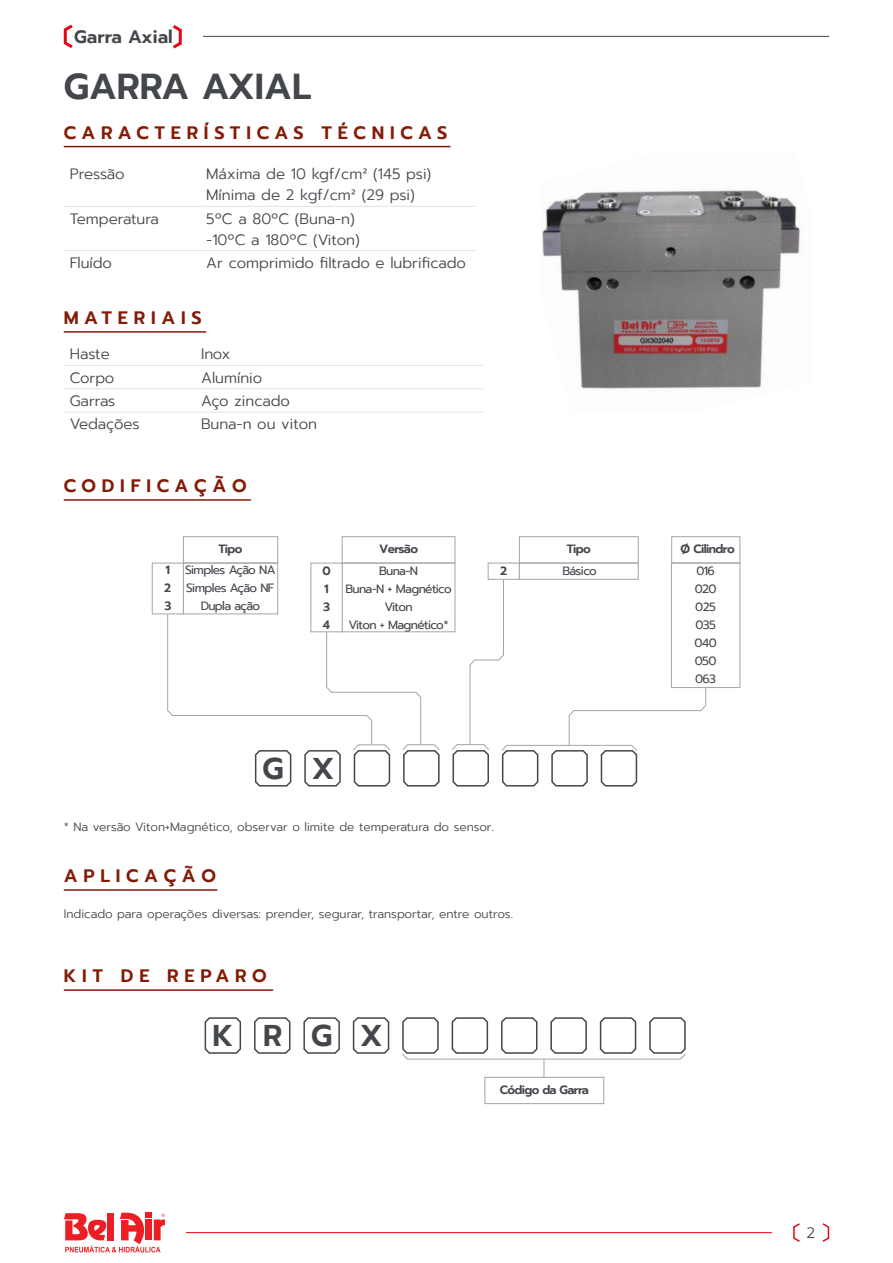
<style>
.page{position:relative;width:893px;height:1263px;background:#fff}
.page>*{position:absolute;margin:0;border:0;box-sizing:border-box;transform-origin:0 0}
.t1{font:600 36px "Prompt";color:#43464b}
.t2{font:600 30px "Prompt";color:#43464b}
.t3{font:600 18px "Prompt";letter-spacing:.32em;color:#841b06}
.t4{font:600 18px "Prompt";color:#43464b}
.t5{font:300 15px/21px "Prompt";color:#43464b}
.t6{font:300 15px "Prompt";letter-spacing:-.02em;color:#43464b}
.t7{font:300 12px "Prompt";color:#43464b}
.t8{font:12px/18px "Prompt";letter-spacing:-.05em;color:#43464b;text-align:center}
.t9{font:600 12px/18px "Prompt";letter-spacing:-.05em;color:#43464b}
</style>
<div class="page">
<svg style="left:63px;top:24px;width:10px;height:24px"></svg>
<hr style="left:73px;top:36px;width:756px;height:1px;background:#43464b">
<svg style="left:793px;top:1223px;width:37px;height:19px"></svg>
<hr style="left:186px;top:1232px;width:586px;height:1px;background:#e30613">
<svg style="left:64px;top:1213px;width:101px;height:39px"></svg>
<div style="left:73px;top:25px;width:109px;height:24px;background:#fff"></div>
<div style="left:182px;top:25px;width:21px;height:24px;background:#fff"></div>
<svg style="left:173px;top:25px;width:9px;height:24px"></svg>
<hr style="left:64px;top:331px;width:142px;height:2px;background:#841b06">
<hr style="left:64px;top:146px;width:386px;height:1px;background:#841b06">
<hr style="left:64px;top:499px;width:187px;height:2px;background:#841b06">
<hr style="left:64px;top:206px;width:136px;height:1px;background:#e5e5e5">
<hr style="left:64px;top:250px;width:136px;height:1px;background:#e5e5e5">
<hr style="left:200px;top:250px;width:276px;height:1px;background:#e5e5e5">
<hr style="left:200px;top:206px;width:276px;height:1px;background:#e5e5e5">
<hr style="left:64px;top:889px;width:153px;height:2px;background:#841b06">
<hr style="left:64px;top:365px;width:131px;height:1px;background:#e5e5e5">
<hr style="left:195px;top:365px;width:288px;height:1px;background:#e5e5e5">
<hr style="left:64px;top:388px;width:131px;height:1px;background:#e5e5e5">
<hr style="left:195px;top:388px;width:288px;height:1px;background:#e5e5e5">
<hr style="left:64px;top:412px;width:131px;height:1px;background:#e5e5e5">
<hr style="left:195px;top:412px;width:288px;height:1px;background:#e5e5e5">
<hr style="left:64px;top:989px;width:209px;height:2px;background:#841b06">
<svg style="left:599px;top:1017px;width:38px;height:37px"></svg>
<svg style="left:352px;top:1017px;width:38px;height:37px"></svg>
<svg style="left:303px;top:1017px;width:37px;height:37px"></svg>
<svg style="left:451px;top:1017px;width:38px;height:37px"></svg>
<svg style="left:501px;top:1017px;width:37px;height:37px"></svg>
<svg style="left:254px;top:1017px;width:37px;height:37px"></svg>
<svg style="left:204px;top:1017px;width:38px;height:37px"></svg>
<svg style="left:544px;top:1017px;width:44px;height:60px"></svg>
<hr style="left:407px;top:1059px;width:274px;height:1px;background:#a5a5a5">
<svg style="left:402px;top:1017px;width:37px;height:43px"></svg>
<svg style="left:648px;top:1017px;width:38px;height:43px"></svg>
<div style="left:484px;top:1077px;width:120px;height:27px;border:1px solid #a5a5a5"></div>
<img style="left:542px;top:190px;width:259px;height:199px">
<svg style="left:551px;top:750px;width:37px;height:37px"></svg>
<svg style="left:304px;top:750px;width:37px;height:37px"></svg>
<div style="left:671px;top:563px;width:69px;height:125px;border:1px solid #a5a5a5"></div>
<div style="left:671px;top:536px;width:69px;height:27px;border:1px solid #a5a5a5"></div>
<hr style="left:569px;top:715px;width:1px;height:31px;background:#a5a5a5">
<hr style="left:507px;top:745px;width:125px;height:1px;background:#a5a5a5">
<svg style="left:600px;top:744px;width:38px;height:43px"></svg>
<svg style="left:501px;top:744px;width:38px;height:43px"></svg>
<div style="left:519px;top:563px;width:120px;height:17px;border:1px solid #a5a5a5"></div>
<div style="left:488px;top:563px;width:32px;height:17px;background:#fff;border:1px solid #a5a5a5"></div>
<div style="left:519px;top:536px;width:120px;height:27px;border:1px solid #a5a5a5"></div>
<svg style="left:254px;top:750px;width:38px;height:37px"></svg>
<hr style="left:420px;top:697px;width:1px;height:47px;background:#a5a5a5">
<svg style="left:402px;top:743px;width:38px;height:44px"></svg>
<div style="left:342px;top:563px;width:113px;height:69px;border:1px solid #a5a5a5"></div>
<div style="left:310px;top:563px;width:33px;height:69px;background:#fff;border:1px solid #a5a5a5"></div>
<div style="left:342px;top:536px;width:113px;height:27px;border:1px solid #a5a5a5"></div>
<hr style="left:470px;top:665px;width:1px;height:79px;background:#a5a5a5">
<svg style="left:452px;top:743px;width:37px;height:44px"></svg>
<div style="left:183px;top:563px;width:95px;height:51px;border:1px solid #a5a5a5"></div>
<div style="left:152px;top:563px;width:32px;height:51px;background:#fff;border:1px solid #a5a5a5"></div>
<div style="left:183px;top:536px;width:95px;height:27px;border:1px solid #a5a5a5"></div>
<hr style="left:503px;top:580px;width:1px;height:75px;background:#a5a5a5">
<svg style="left:568px;top:710px;width:7px;height:7px"></svg>
<hr style="left:574px;top:710px;width:127px;height:1px;background:#a5a5a5">
<svg style="left:353px;top:715px;width:38px;height:72px"></svg>
<svg style="left:415px;top:691px;width:7px;height:7px"></svg>
<hr style="left:172px;top:715px;width:195px;height:1px;background:#a5a5a5">
<svg style="left:167px;top:709px;width:6px;height:7px"></svg>
<hr style="left:167px;top:614px;width:1px;height:97px;background:#a5a5a5">
<hr style="left:331px;top:692px;width:85px;height:1px;background:#a5a5a5">
<svg style="left:326px;top:686px;width:7px;height:7px"></svg>
<hr style="left:326px;top:632px;width:1px;height:55px;background:#a5a5a5">
<svg style="left:701px;top:688px;width:6px;height:23px"></svg>
<svg style="left:469px;top:655px;width:35px;height:11px"></svg>
<p class="t4" style="left:74px;top:24px;width:100px">Garra Axial</p>
<h1 class="t1" style="left:64px;top:60px;width:249px">GARRA AXIAL</h1>
<p class="t3" style="left:64px;top:119px;width:385px">CARACTERÍSTICAS TÉCNICAS</p>
<p class="t6" style="left:70px;top:164px;width:56px">Pressão</p>
<p class="t5" style="left:206px;top:164px;width:227px">Máxima de 10 kgf/cm² (145 psi)<br>Mínima de 2 kgf/cm² (29 psi)</p>
<p class="t5" style="left:70px;top:208px;width:91px">Temperatura</p>
<p class="t5" style="left:206px;top:208px;width:155px">5ºC a 80ºC (Buna-n) -10ºC a 180ºC (Viton)</p>
<p class="t5" style="left:70px;top:252px;width:44px">Fluído</p>
<p class="t5" style="left:206px;top:252px;width:261px">Ar comprimido filtrado e lubrificado</p>
<p class="t3" style="left:64px;top:304px;width:139px">MATERIAIS</p>
<p class="t5" style="left:70px;top:343px;width:42px">Haste</p>
<p class="t5" style="left:201px;top:343px;width:31px">Inox</p>
<p class="t5" style="left:70px;top:367px;width:46px">Corpo</p>
<p class="t5" style="left:201px;top:367px;width:63px">Alumínio</p>
<p class="t5" style="left:70px;top:390px;width:47px">Garras</p>
<p class="t5" style="left:201px;top:390px;width:90px">Aço zincado</p>
<p class="t5" style="left:70px;top:414px;width:72px">Vedações</p>
<p class="t5" style="left:201px;top:414px;width:118px">Buna-n ou viton</p>
<p class="t3" style="left:64px;top:472px;width:184px">CODIFICAÇÃO</p>
<p class="t9" style="left:219px;top:540px;width:25px">Tipo</p>
<p class="t9" style="left:379px;top:540px;width:41px">Versão</p>
<p class="t9" style="left:567px;top:540px;width:25px">Tipo</p>
<p class="t9" style="left:164px;top:561px;width:8px;text-align:justify">1<br>2<br>3</p>
<p class="t8" style="left:185px;top:561px;width:92px">Simples Ação NA<br>Simples Ação NF<br>Dupla ação</p>
<p class="t9" style="left:322px;top:562px;width:10px">0<br>1<br>3<br>4</p>
<p class="t8" style="left:345px;top:562px;width:108px">Buna-N<br>Buna-N + Magnético<br>Viton<br>Viton + Magnético*</p>
<p class="t9" style="left:500px;top:562px;width:8px">2</p>
<p class="t8" style="left:562px;top:562px;width:36px">Básico</p>
<h2 class="t2" style="left:263px;top:746px;width:23px">G</h2>
<h2 class="t2" style="left:312px;top:746px;width:24px">X</h2>
<p class="t7" style="left:64px;top:819px;width:432px">* Na versão Viton+Magnético, observar o limite de temperatura do sensor.</p>
<p class="t3" style="left:64px;top:862px;width:154px">APLICAÇÃO</p>
<p class="t7" style="left:64px;top:905px;width:451px">Indicado para operações diversas: prender, segurar, transportar, entre outros.</p>
<p class="t3" style="left:64px;top:962px;width:205px">KIT DE REPARO</p>
<h2 class="t2" style="left:212px;top:1013px;width:172px">KRGX</h2>
<p class="t9" style="left:500px;top:1080px;width:91px">Código da Garra</p>
<p class="t9" style="left:681px;top:540px;width:56px">Ø Cilindro</p>
<p class="t8" style="left:695px;top:562px;width:24px;text-align:left">016<br>020<br>025<br>035<br>040<br>050<br>063</p>
<p class="t5" style="left:806px;top:1222px;width:10px">2</p>
</div>
